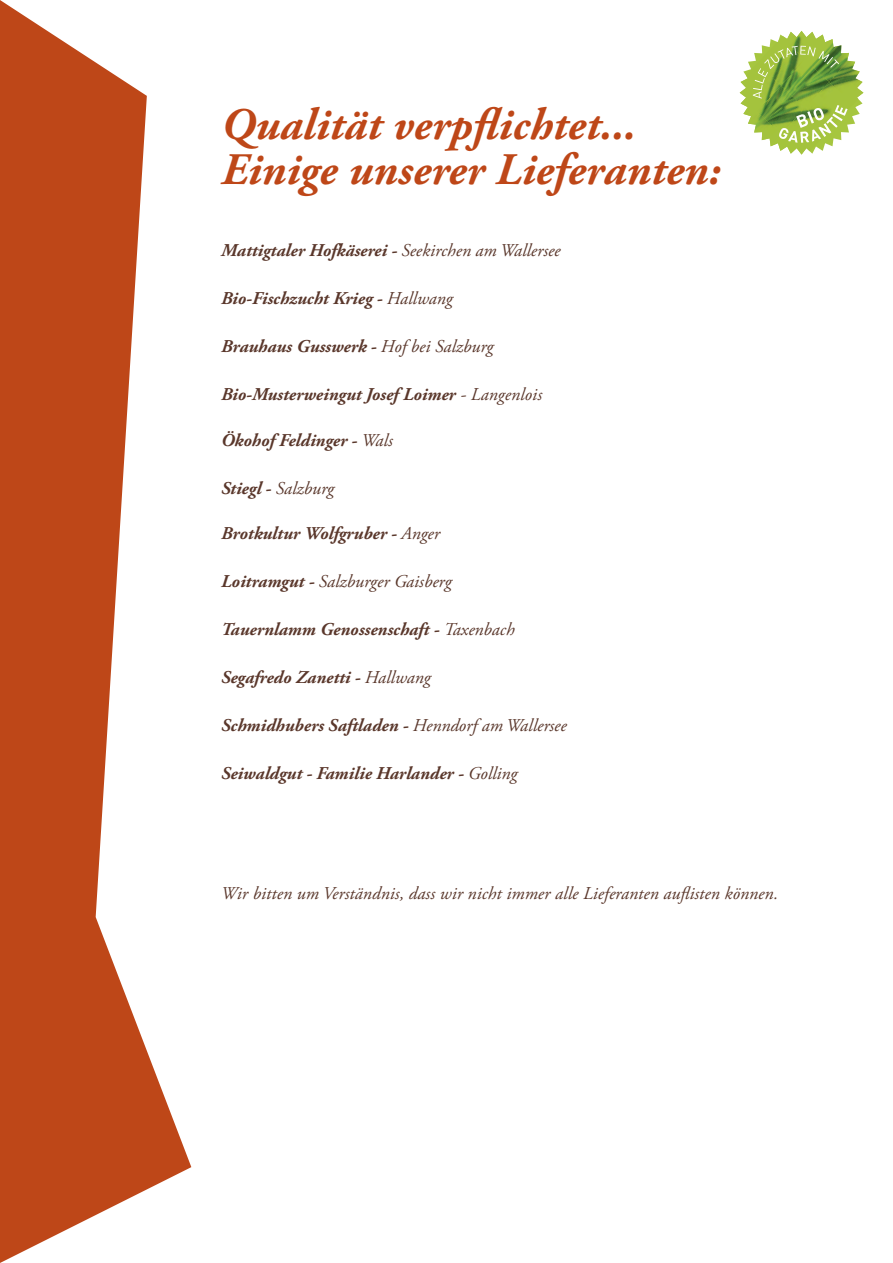
<style>
.page{position:relative;width:893px;height:1263px;background:#fff}
.page>*{position:absolute;margin:0;border:0;box-sizing:border-box;transform-origin:0 0}
.t1{font:italic 700 45px/45px "Adobe Garamond Pro";letter-spacing:.005em;color:#be4718}
.t2{font:italic 700 18px "Adobe Garamond Pro";color:#5a372b}
.t3{font:italic 18px "Adobe Garamond Pro";letter-spacing:.005em;color:#5a372b}
.s1{font-weight:400}
.s2{font-weight:700}
</style>
<div class="page">
<svg style="left:0;top:0;width:191px;height:1263px;fill:#be4718"></svg>
<svg style="left:740px;top:31px;width:123px;height:124px"></svg>
<h1 class="t1" style="left:221px;top:103px;width:501px">Qualität verpflichtet...<br>Einige unserer Lieferanten:</h1>
<p class="t2" style="left:221px;top:240px;width:341px">Mattigtaler Hofkäserei - <span class="s1">Seekirchen am Wallersee</span></p>
<p class="t2" style="left:221px;top:288px;width:233px">Bio-Fischzucht Krieg - <span class="s1">Hallwang</span></p>
<p class="t2" style="left:221px;top:336px;width:274px">Brauhaus Gusswerk - <span class="s1">Hof bei Salzburg</span></p>
<p class="t2" style="left:221px;top:384px;width:322px">Bio-Musterweingut Josef Loimer <span class="s1">- Langenlois</span></p>
<p class="t2" style="left:221px;top:429px;width:173px">Ökohof Feldinger - <span class="s1">Wals</span></p>
<p class="t3" style="left:221px;top:477px;width:115px"><span class="s2">Stiegl -</span> Salzburg</p>
<p class="t2" style="left:221px;top:523px;width:220px">Brotkultur Wolfgruber - <span class="s1">Anger</span></p>
<p class="t3" style="left:221px;top:571px;width:232px"><span class="s2">Loitramgut -</span> Salzburger Gaisberg</p>
<p class="t2" style="left:221px;top:619px;width:295px">Tauernlamm Genossenschaft - <span class="s1">Taxenbach</span></p>
<p class="t2" style="left:221px;top:667px;width:211px">Segafredo Zanetti - <span class="s1">Hallwang</span></p>
<p class="t2" style="left:221px;top:715px;width:347px">Schmidhubers Saftladen - <span class="s1">Henndorf am Wallersee</span></p>
<p class="t2" style="left:221px;top:763px;width:298px">Seiwaldgut - Familie Harlander - <span class="s1">Golling</span></p>
<p class="t3" style="left:221px;top:883px;width:559px">Wir bitten um Verständnis, dass wir nicht immer alle Lieferanten auflisten können.</p>
</div>
